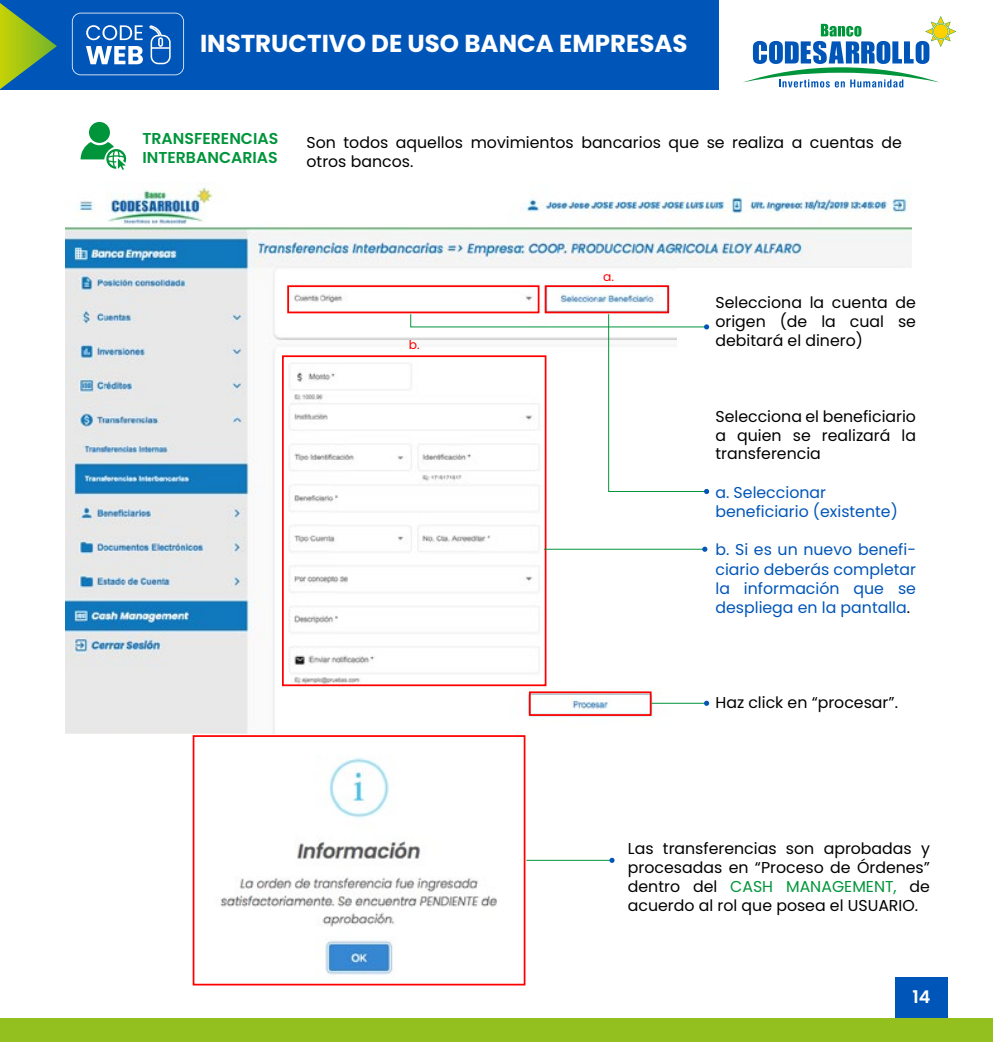
<style>
.page{position:relative;width:993px;height:1042px;background:#fff}
.page>*{position:absolute;margin:0;border:0;box-sizing:border-box;transform-origin:0 0}
.t1{font:700 24.5px "Poppins";color:#fff}
.t2{font:600 17.5px "Poppins";color:#fff}
.t3{font:15.75px/18.9px "Poppins";color:#000;text-align:justify}
.t4{font:15.75px/19.2px "Poppins";color:#0055b8}
.t5{font:600 15.75px/18.9px "Poppins";color:#00953b}
.t6{font:12.25px "Poppins";color:#f00}
.s1{color:#000}
.s2{color:#00953b}
</style>
<div class="page">
<div style="left:894px;top:977px;width:53px;height:64px;background:#0055b8"></div>
<svg style="left:743px;top:16px;width:212px;height:72px"></svg>
<div style="left:0;top:0;width:718px;height:89px;background:#0055b8"></div>
<svg style="left:0;top:3px;width:57px;height:86px"></svg>
<svg style="left:72px;top:13px;width:112px;height:62px"></svg>
<div style="left:0;top:1019px;width:992px;height:23px;background:#93c01f"></div>
<img style="left:217px;top:757px;width:280px;height:218px">
<hr style="left:526px;top:860px;width:85px;height:1px;background:#00953b">
<svg style="left:609px;top:858px;width:5px;height:5px"></svg>
<div style="left:192px;top:735px;width:333px;height:250px;border:2px solid #f00"></div>
<div style="left:89px;top:122px;width:21px;height:21px;background:#00953b;border-radius:50%"></div>
<svg style="left:81px;top:142px;width:45px;height:28px"></svg>
<img style="left:66px;top:187px;width:845px;height:546px">
<div style="left:676px;top:269px;width:272px;height:469px;background:#fff"></div>
<div style="left:544px;top:285px;width:124px;height:28px;border:2px solid #f00"></div>
<div style="left:287px;top:285px;width:252px;height:28px;border:2px solid #f00"></div>
<div style="left:528px;top:691px;width:123px;height:25px;border:2px solid #f00"></div>
<div style="left:282px;top:355px;width:264px;height:331px;border:2px solid #f00"></div>
<hr style="left:651px;top:703px;width:55px;height:1px;background:#00953b">
<svg style="left:703px;top:701px;width:6px;height:5px"></svg>
<hr style="left:543px;top:549px;width:161px;height:1px;background:#00953b">
<svg style="left:702px;top:547px;width:5px;height:5px"></svg>
<svg style="left:409px;top:313px;width:300px;height:181px"></svg>
<h1 class="t1" style="left:200px;top:29px;width:489px">INSTRUCTIVO DE USO BANCA EMPRESAS</h1>
<p class="t5" style="left:142px;top:130px;width:137px">TRANSFERENCIAS<br>INTERBANCARIAS</p>
<p class="t3" style="left:306px;top:133px;width:597px">Son todos aquellos movimientos bancarios que se realiza a cuentas de otros bancos.</p>
<p class="t6" style="left:408px;top:338px;width:12px">b.</p>
<p class="t6" style="left:603px;top:269px;width:12px">a.</p>
<p class="t3" style="left:715px;top:293px;width:202px">Selecciona la cuenta de origen (de la cual se debitará el dinero)</p>
<p class="t3" style="left:715px;top:407px;width:202px">Selecciona el beneficiario a quien se realizará la transferencia</p>
<p class="t4" style="left:715px;top:482px;width:184px">a. Seleccionar beneficiario (existente)</p>
<p class="t4" style="left:715px;top:540px;width:202px;text-align:justify">b. Si es un nuevo benefi&shy;ciario deberás completar la información que se despliega en la pantalla<span class="s1">.</span></p>
<p class="t3" style="left:715px;top:693px;width:184px">Haz click en “procesar”.</p>
<p class="t3" style="left:627px;top:839px;width:303px">Las transferencias son aprobadas y procesadas en “Proceso de Órdenes” dentro del <span class="s2">CASH MANAGEMENT,</span> de acuerdo al rol que posea el USUARIO.</p>
<p class="t2" style="left:912px;top:987px;width:19px">14</p>
</div>
